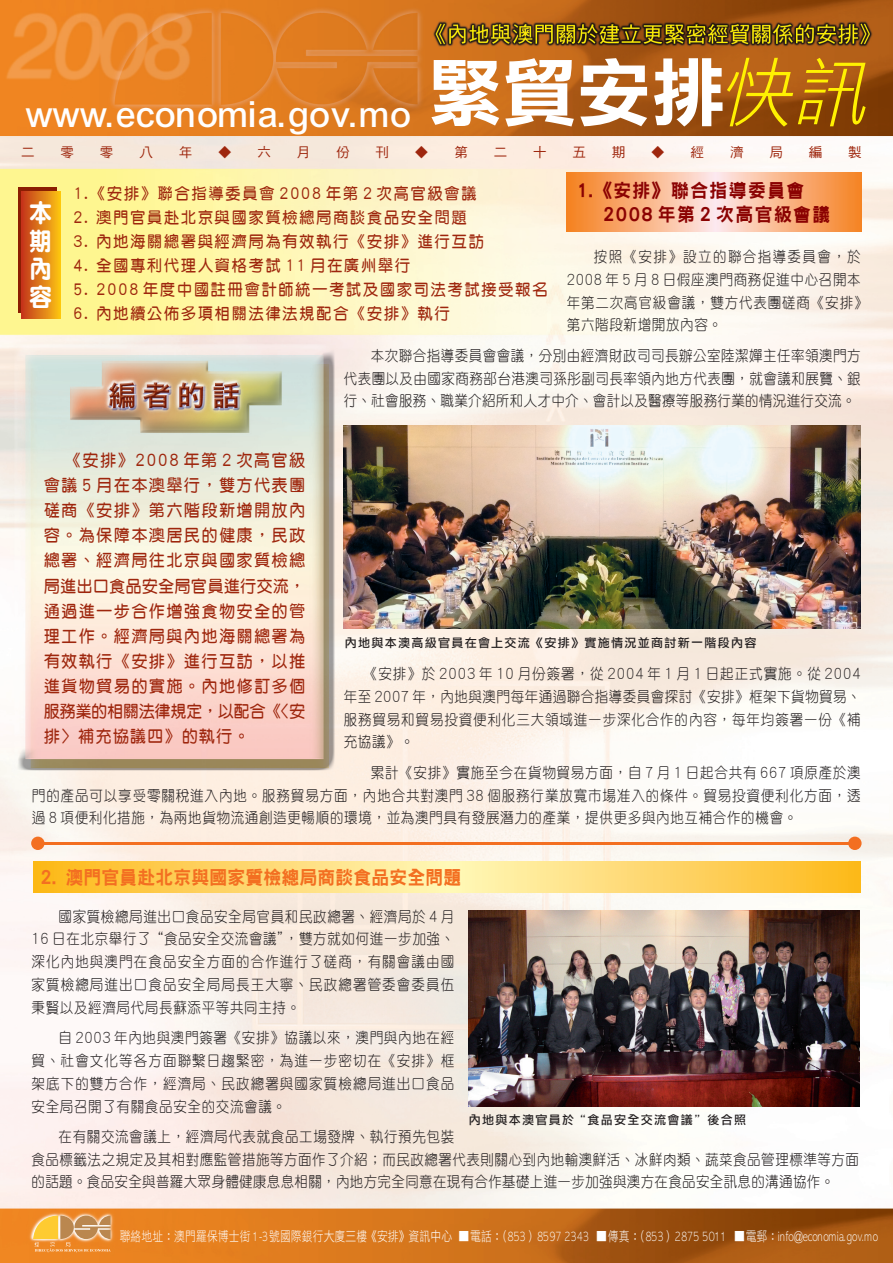
<style>
.page{position:relative;width:893px;height:1263px;background:#fff}
.page>*{position:absolute;margin:0;border:0;box-sizing:border-box;transform-origin:0 0}
.t1{font:36px "DF Li Hei Md HK BF";color:#fff}
.t2{font:25.5px/28px "DFPG Yuan XB MP BF";color:#fff;text-align:justify;scale:.9 1}
.t3{font:18.75px/24px "DFPG Hei XB MP BF";letter-spacing:.08em;color:#8b0202;scale:.95 1}
.t4{font:18.75px "DFPG Hei XB MP BF";letter-spacing:.01em;color:#f36f21;scale:.95 1}
.t5{font:16.5px/25px "DFPG Yuan Bd MP BF";letter-spacing:.12em;color:#9e260d;text-align:justify;scale:.95 1}
.t6{font:15.75px "DFPG Yuan Bd MP BF";letter-spacing:.13em;color:#9e260d;scale:.95 1}
.t7{font:15px/22.8px "DFPG Yuan Lt MP BF";letter-spacing:.05em;color:#231f20;text-align:justify;scale:.9 1}
.t8{font:13.5px "DF Li Hei Lt HK BF";letter-spacing:.01em;color:#fff;scale:.8 1}
.t9{font:13.5px "DF Hei Md HK BF";color:#9e260d}
.t10{font:12px "DF Li Hei Md HK BF";letter-spacing:.11em;color:#231f20}
</style>
<div class="page">
<img style="left:0;top:0;width:892px;height:1263px">
<svg style="left:33px;top:1214px;width:78px;height:38px;background:#e4a455"></svg>
<div style="left:18px;top:187px;width:38px;height:126px;background:linear-gradient(to right,#8b1e02,#8b1e02)"></div>
<div style="left:22px;top:191px;width:38px;height:127px;background:linear-gradient(to right,#c3381d,#f9be14)"></div>
<img style="left:344px;top:426px;width:517px;height:203px">
<img style="left:468px;top:910px;width:392px;height:197px">
<svg style="left:566px;top:173px;width:295px;height:58px;background:#f9b384"></svg>
<hr style="left:39px;top:842px;width:818px;height:3px;background:#f36f21">
<div style="left:31px;top:837px;width:14px;height:13px;background:#f36f21;border-radius:50%"></div>
<div style="left:848px;top:837px;width:13px;height:13px;background:#f36f21;border-radius:50%"></div>
<svg style="left:34px;top:862px;width:826px;height:30px;background:#fed76a"></svg>
<h1 class="t1" style="left:26px;top:96px;width:861px">www.economia.gov.mo <sup>緊貿安排</sup><sup>快訊</sup></h1>
<p class="t9" style="left:21px;top:146px;width:15px">二</p>
<p class="t9" style="left:61px;top:146px;width:15px">零</p>
<p class="t9" style="left:100px;top:146px;width:15px">零</p>
<p class="t9" style="left:139px;top:146px;width:15px">八</p>
<p class="t9" style="left:179px;top:146px;width:15px">年</p>
<p class="t9" style="left:218px;top:146px;width:54px">◆ 六</p>
<p class="t9" style="left:297px;top:146px;width:15px">月</p>
<p class="t9" style="left:336px;top:146px;width:15px">份</p>
<p class="t9" style="left:375px;top:146px;width:15px">刊</p>
<p class="t9" style="left:415px;top:146px;width:54px">◆ 第</p>
<p class="t9" style="left:493px;top:146px;width:15px">二</p>
<p class="t9" style="left:533px;top:146px;width:15px">十</p>
<p class="t9" style="left:572px;top:146px;width:15px">五</p>
<p class="t9" style="left:612px;top:146px;width:15px">期</p>
<p class="t9" style="left:651px;top:146px;width:54px">◆ 經</p>
<p class="t9" style="left:730px;top:146px;width:15px">濟</p>
<p class="t9" style="left:769px;top:146px;width:15px">局</p>
<p class="t9" style="left:808px;top:146px;width:15px">編</p>
<p class="t9" style="left:848px;top:146px;width:15px">製</p>
<h2 class="t2" style="left:29px;top:199px;width:27px">本期內容</h2>
<p class="t3" style="left:603px;top:179px;width:241px;text-indent:-27px">1.《安排》聯合指導委員會<br>2008 年第 2 次高官級會議</p>
<p class="t6" style="left:73px;top:185px;width:425px">1.《安排》聯合指導委員會 2008 年第 2 次高官級會議</p>
<p class="t6" style="left:73px;top:209px;width:415px">2. 澳門官員赴北京與國家質檢總局商談食品安全問題</p>
<p class="t6" style="left:73px;top:233px;width:433px">3. 內地海關總署與經濟局為有效執行《安排》進行互訪</p>
<p class="t6" style="left:73px;top:257px;width:355px">4. 全國專利代理人資格考試 11 月在廣州舉行</p>
<p class="t6" style="left:73px;top:281px;width:500px">5. 2008 年度中國註冊會計師統一考試及國家司法考試接受報名</p>
<p class="t6" style="left:73px;top:305px;width:397px">6. 內地續公佈多項相關法律法規配合《安排》執行</p>
<p class="t7" style="left:567px;top:245px;width:335px;text-align:left;text-indent:27px">按照《安排》設立的聯合指導委員會，於<br>2008 年 5 月 8 日假座澳門商務促進中心召開本年第二次高官級會議，雙方代表團磋商《安排》第六階段新增開放內容。</p>
<p class="t7" style="left:343px;top:344px;width:576px;text-indent:27px">本次聯合指導委員會會議，分別由經濟財政司司長辦公室陸潔嬋主任率領澳門方代表團以及由國家商務部台港澳司孫彤副司長率領內地方代表團，就會議和展覽、銀行、社會服務、職業介紹所和人才中介、會計以及醫療等服務行業的情況進行交流。</p>
<p class="t5" style="left:44px;top:448px;width:276px;text-indent:21px">《安排》2008 年第 2 次高官級會議 5 月在本澳舉行，雙方代表團磋商《安排》第六階段新增開放內容。為保障本澳居民的健康，民政總署、經濟局往北京與國家質檢總局進出口食品安全局官員進行交流，通過進一步合作增強食物安全的管理工作。經濟局與內地海關總署為有效執行《安排》進行互訪，以推進貨物貿易的實施。內地修訂多個服務業的相關法律規定，以配合《〈安排〉補充協議四》的執行。</p>
<p class="t10" style="left:345px;top:636px;width:413px">內地與本澳高級官員在會上交流《安排》實施情況並商討新一階段內容</p>
<p class="t7" style="left:343px;top:662px;width:576px;text-indent:20px">《安排》於 2003 年 10 月份簽署，從 2004 年 1 月 1 日起正式實施。從 2004年至 2007 年，內地與澳門每年通過聯合指導委員會探討《安排》框架下貨物貿易、服務貿易和貿易投資便利化三大領域進一步深化合作的內容，每年均簽署一份《補充協議》。</p>
<p class="t7" style="left:32px;top:761px;width:922px;text-indent:339px">累計《安排》實施至今在貨物貿易方面，自 7 月 1 日起合共有 667 項原產於澳門的產品可以享受零關稅進入內地。服務貿易方面，內地合共對澳門 38 個服務行業放寬巿場准入的條件。貿易投資便利化方面，透過 8 項便利化措施，為兩地貨物流通創造更暢順的環境，並為澳門具有發展潛力的產業，提供更多與內地互補合作的機會。</p>
<p class="t4" style="left:40px;top:868px;width:444px">2. 澳門官員赴北京與國家質檢總局商談食品安全問題</p>
<p class="t7" style="left:32px;top:905px;width:471px;text-indent:27px">國家質檢總局進出口食品安全局官員和民政總署、經濟局於 4 月16 日在北京舉行了“食品安全交流會議”，雙方就如何進一步加強、深化內地與澳門在食品安全方面的合作進行了磋商，有關會議由國家質檢總局進出口食品安全局局長王大寧、民政總署管委會委員伍秉賢以及經濟局代局長蘇添平等共同主持。</p>
<p class="t7" style="left:32px;top:1026px;width:471px;text-indent:27px">自 2003 年內地與澳門簽署《安排》協議以來，澳門與內地在經貿、社會文化等各方面聯繫日趨緊密，為進一步密切在《安排》框架底下的雙方合作，經濟局、民政總署與國家質檢總局進出口食品安全局召開了有關食品安全的交流會議。</p>
<p class="t7" style="left:32px;top:1125px;width:920px;text-align:left;text-indent:27px">在有關交流會議上，經濟局代表就食品工場發牌、執行預先包裝<br>食品標籤法之規定及其相對應監管措施等方面作了介紹；而民政總署代表則關心到內地輸澳鮮活、冰鮮肉類、蔬菜食品管理標準等方面的話題。食品安全與普羅大眾身體健康息息相關，內地方完全同意在現有合作基礎上進一步加強與澳方在食品安全訊息的溝通協作。</p>
<p class="t10" style="left:469px;top:1113px;width:279px">內地與本澳官員於“食品安全交流會議”後合照</p>
<p class="t8" style="left:120px;top:1229px;width:949px">聯絡地址：澳門羅保博士街 1-3號國際銀行大廈三樓《安排》資訊中心 ■電話：（853）8597 2343 ■傳真：（853）2875 5011 ■電郵：info@economia.gov.mo</p>
</div>
